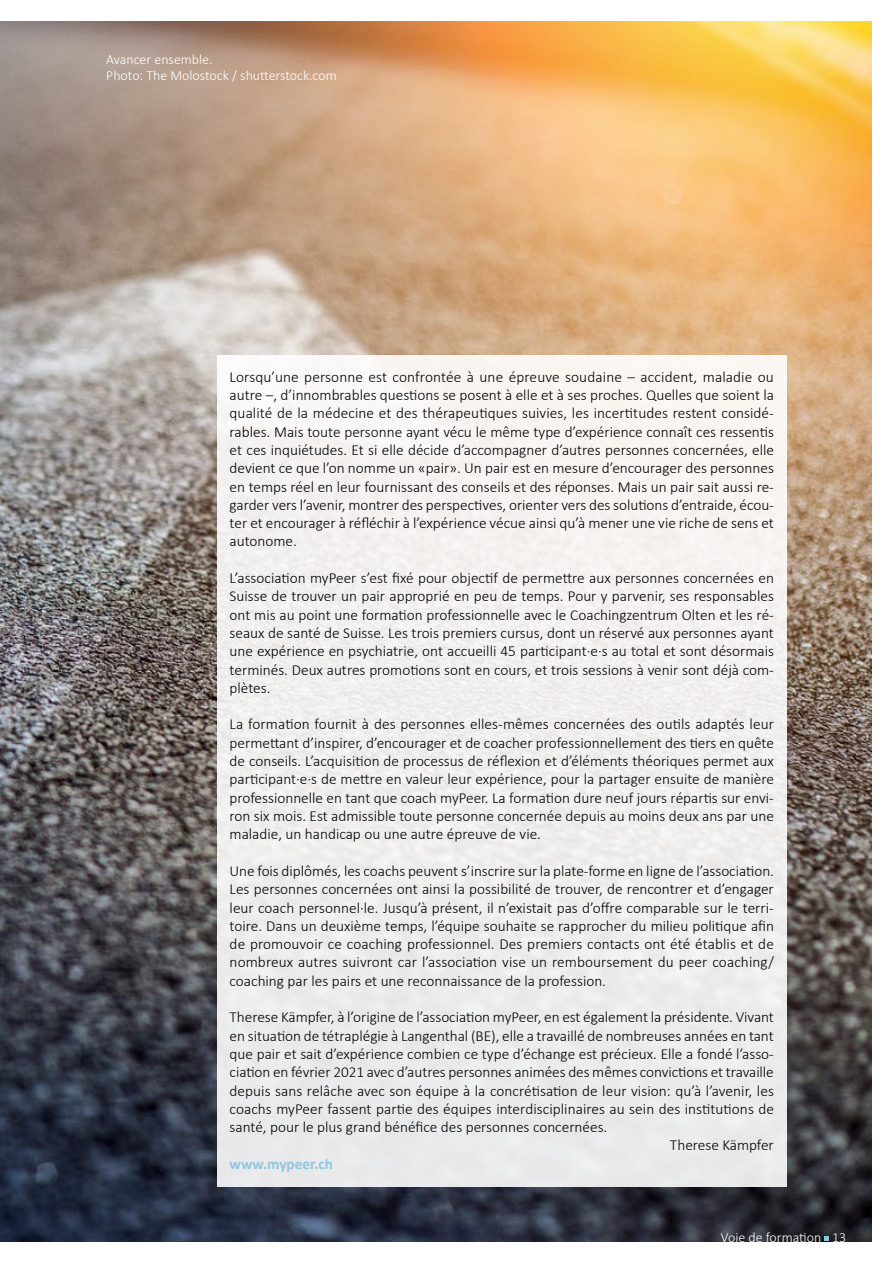
<style>
.page{position:relative;width:893px;height:1263px;background:#fff}
.page>*{position:absolute;margin:0;border:0;box-sizing:border-box;transform-origin:0 0}
.t1{font:300 15.3px/18.3px "Calibri";color:#000;text-align:justify}
.t2{font:700 15.3px "Calibri";color:#90c6e0}
.t3{font:300 13.95px/16.5px "Calibri";color:#fff}
</style>
<div class="page">
<img style="left:0;top:21px;width:872px;height:1221px">
<svg style="left:824px;top:1236px;width:5px;height:5px"></svg>
<div style="left:217px;top:355px;width:570px;height:832px;background:#f0efee"></div>
<p class="t3" style="left:106px;top:50px;width:232px">Avancer ensemble.<br>Photo: The Molostock / shutterstock.com</p>
<p class="t1" style="left:230px;top:367px;width:546px">Lorsqu’une personne est confrontée à une épreuve soudaine – accident, maladie ou autre –, d’innombrables questions se posent à elle et à ses proches. Quelles que soient la qualité de la médecine et des thérapeutiques suivies, les incertitudes restent considé&shy;rables. Mais toute personne ayant vécu le même type d’expérience connaît ces ressentis et ces inquiétudes. Et si elle décide d’accompagner d’autres personnes concernées, elle devient ce que l’on nomme un «pair». Un pair est en mesure d’encourager des personnes en temps réel en leur fournissant des conseils et des réponses. Mais un pair sait aussi re&shy;garder vers l’avenir, montrer des perspectives, orienter vers des solutions d’entraide, écou&shy;ter et encourager à réfléchir à l’expérience vécue ainsi qu’à mener une vie riche de sens et autonome.</p>
<p class="t1" style="left:230px;top:568px;width:546px">L’association myPeer s’est fixé pour objectif de permettre aux personnes concernées en Suisse de trouver un pair approprié en peu de temps. Pour y parvenir, ses responsables ont mis au point une formation professionnelle avec le Coachingzentrum Olten et les ré&shy;seaux de santé de Suisse. Les trois premiers cursus, dont un réservé aux personnes ayant une expérience en psychiatrie, ont accueilli 45 participant·e·s au total et sont désormais terminés. Deux autres promotions sont en cours, et trois sessions à venir sont déjà com&shy;plètes.</p>
<p class="t1" style="left:230px;top:714px;width:546px">La formation fournit à des personnes elles-mêmes concernées des outils adaptés leur permettant d’inspirer, d’encourager et de coacher professionnellement des tiers en quête de conseils. L’acquisition de processus de réflexion et d’éléments théoriques permet aux participant·e·s de mettre en valeur leur expérience, pour la partager ensuite de manière professionnelle en tant que coach myPeer. La formation dure neuf jours répartis sur envi&shy;ron six mois. Est admissible toute personne concernée depuis au moins deux ans par une maladie, un handicap ou une autre épreuve de vie.</p>
<p class="t1" style="left:230px;top:861px;width:546px">Une fois diplômés, les coachs peuvent s’inscrire sur la plate-forme en ligne de l’association.<br>Les personnes concernées ont ainsi la possibilité de trouver, de rencontrer et d’engager leur coach personnel·le. Jusqu’à présent, il n’existait pas d’offre comparable sur le terri&shy;toire. Dans un deuxième temps, l’équipe souhaite se rapprocher du milieu politique afin de promouvoir ce coaching professionnel. Des premiers contacts ont été établis et de nombreux autres suivront car l’association vise un remboursement du peer coaching/ coaching par les pairs et une reconnaissance de la profession.</p>
<p class="t1" style="left:230px;top:1007px;width:546px">Therese Kämpfer, à l’origine de l’association myPeer, en est également la présidente. Vivant</p>
<p class="t1" style="left:230px;top:1026px;width:546px">en situation de tétraplégie à Langenthal (BE), elle a travaillé de nombreuses années en tant</p>
<p class="t1" style="left:230px;top:1044px;width:546px">que pair et sait d’expérience combien ce type d’échange est précieux. Elle a fondé l’asso-</p>
<p class="t1" style="left:230px;top:1062px;width:546px">ciation en février 2021 avec d’autres personnes animées des mêmes convictions et travaille</p>
<p class="t1" style="left:230px;top:1080px;width:546px">depuis sans relâche avec son équipe à la concrétisation de leur vision: qu’à l’avenir, les</p>
<p class="t1" style="left:230px;top:1099px;width:546px">coachs myPeer fassent partie des équipes interdisciplinaires au sein des institutions de</p>
<p class="t1" style="left:230px;top:1117px;width:379px">santé, pour le plus grand bénéfice des personnes concernées.</p>
<p class="t1" style="left:670px;top:1135px;width:105px">Therese Kämpfer</p>
<p class="t2" style="left:230px;top:1154px;width:105px">www.mypeer.ch</p>
<p class="t3" style="left:721px;top:1228px;width:127px">Voie de formation 13</p>
</div>
